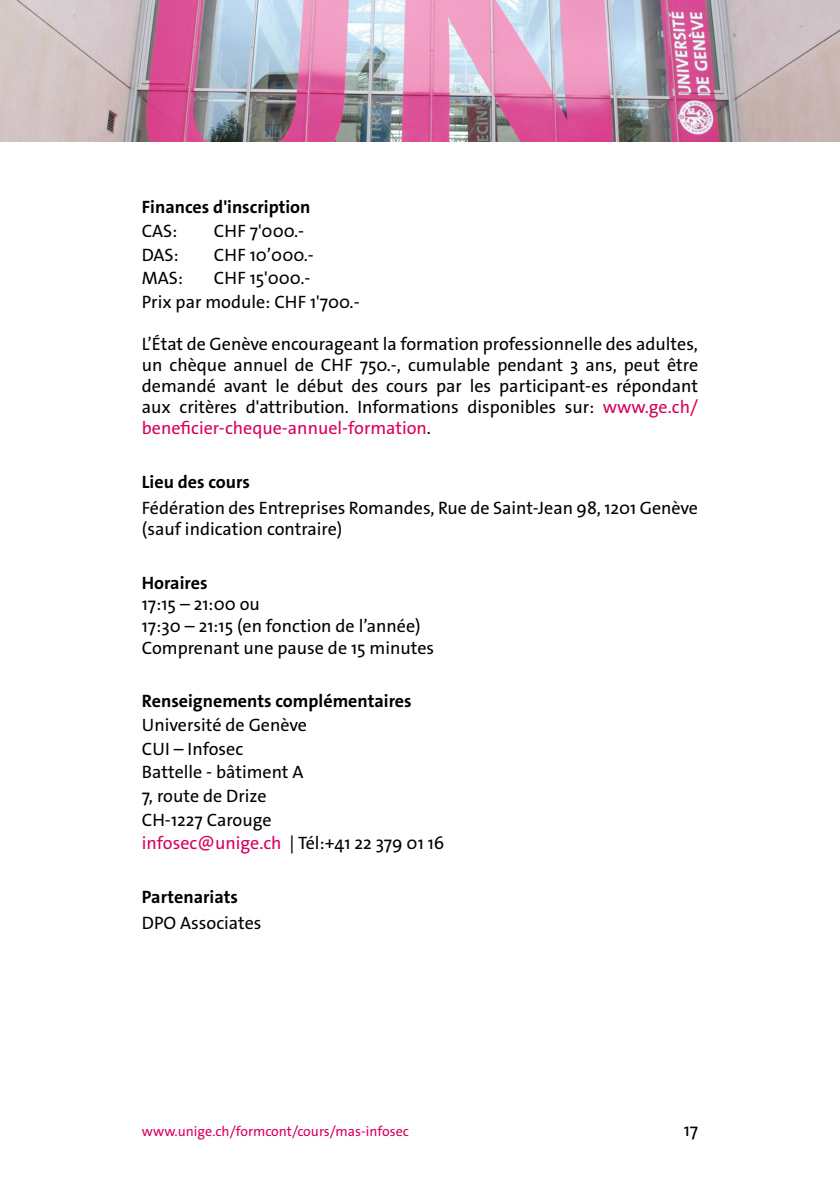
<style>
.page{position:relative;width:840px;height:1191px;background:#fff}
.page>*{position:absolute;margin:0;border:0;box-sizing:border-box;transform-origin:0 0}
.t1{font:18px/23.6px "The Sans Os F";color:#000}
.t2{font:700 18px "The Sans Os F";color:#000}
.t3{font:14px "The Sans Os F";color:#d8005b}
.s1{color:#d8005b}
</style>
<div class="page">
<img style="left:0;top:0;width:839px;height:142px">
<p class="t2" style="left:142px;top:196px;width:170px">Finances d'inscription</p>
<p class="t1" style="left:142px;top:219px;width:37px">CAS:</p>
<p class="t1" style="left:214px;top:219px;width:92px">CHF 7'000.-</p>
<p class="t1" style="left:142px;top:243px;width:38px">DAS:</p>
<p class="t1" style="left:214px;top:243px;width:101px">CHF 10’000.-</p>
<p class="t1" style="left:142px;top:266px;width:43px">MAS:</p>
<p class="t1" style="left:142px;top:266px;width:219px;text-indent:72px">CHF 15'000.-<br>Prix par module: CHF 1'700.-</p>
<p class="t1" style="left:142px;top:334px;width:557px;line-height:21px;text-align:justify">L’État de Genève encourageant la formation professionnelle des adultes, un chèque annuel de CHF 750.-, cumulable pendant 3 ans, peut être demandé avant le début des cours par les participant-es répondant aux critères d'attribution. Informations disponibles sur: <span class="s1">www.ge.ch/ beneficier-cheque-annuel-formation</span>.</p>
<p class="t2" style="left:142px;top:470px;width:110px">Lieu des cours</p>
<p class="t1" style="left:142px;top:498px;width:557px;line-height:21px">Fédération des Entreprises Romandes, Rue de Saint-Jean 98, 1201 Genève (sauf indication contraire)</p>
<p class="t2" style="left:142px;top:571px;width:67px">Horaires</p>
<p class="t1" style="left:142px;top:593px;width:294px;line-height:21.6px">17:15 – 21:00 ou<br>17:30 – 21:15 (en fonction de l’année)<br>Comprenant une pause de 15 minutes</p>
<p class="t2" style="left:142px;top:689px;width:271px">Renseignements complémentaires</p>
<p class="t1" style="left:142px;top:713px;width:304px">Université de Genève<br>CUI – Infosec<br>Battelle - bâtiment A<br>7, route de Drize<br>CH-1227 Carouge<br><span class="s1">infosec@unige.ch</span> | Tél:+41 22 379 01 16</p>
<p class="t2" style="left:142px;top:885px;width:97px">Partenariats</p>
<p class="t1" style="left:142px;top:911px;width:121px">DPO Associates</p>
<p class="t3" style="left:142px;top:1122px;width:268px">www.unige.ch/formcont/cours/mas-infosec</p>
<p class="t1" style="left:683px;top:1118px;width:16px">17</p>
</div>
